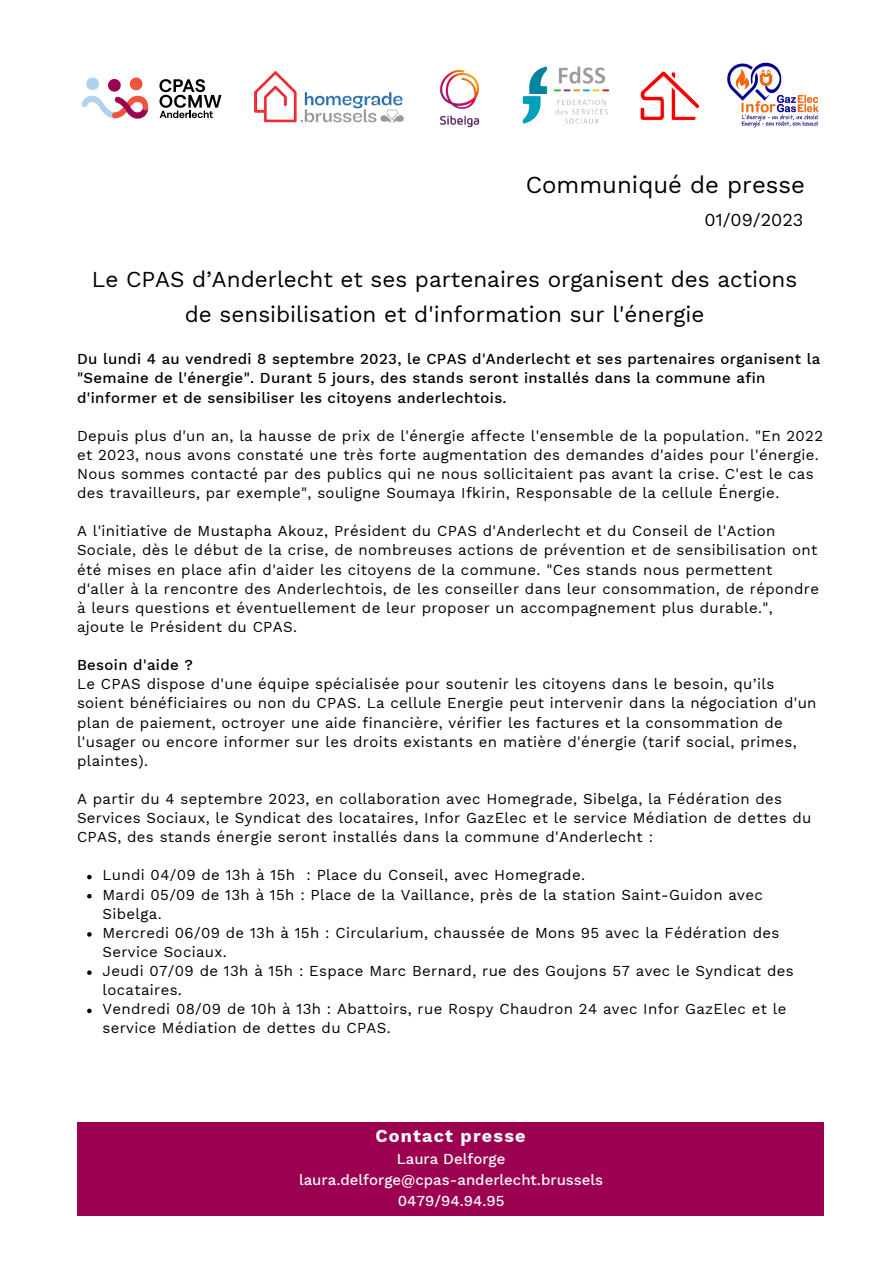
<style>
.page{position:relative;width:893px;height:1264px;background:#fff}
.page>*{position:absolute;margin:0;border:0;box-sizing:border-box;transform-origin:0 0}
.t1{font:24px "Work Sans";color:#000}
.t2{font:22.5px/34.8px "Work Sans";color:#000;text-align:center}
.t3{font:700 18px "Work Sans";letter-spacing:.065em;color:#fafafa}
.t4{font:18px "Work Sans";color:#000}
.t5{font:15px/19px "Work Sans";letter-spacing:.025em;color:#000}
.t6{font:500 15px/19px "Work Sans";letter-spacing:.025em;color:#000}
.t7{font:500 15px "Work Sans";color:#fafafa}
</style>
<div class="page">
<svg style="left:87px;top:874px;width:5px;height:5px"></svg>
<svg style="left:87px;top:894px;width:5px;height:4px"></svg>
<svg style="left:87px;top:932px;width:5px;height:4px"></svg>
<svg style="left:87px;top:970px;width:5px;height:4px"></svg>
<svg style="left:87px;top:1008px;width:5px;height:5px"></svg>
<svg style="left:82px;top:77px;width:66px;height:42px"></svg>
<svg style="left:159px;top:79px;width:62px;height:39px"></svg>
<div style="left:77px;top:1121px;width:746px;height:94px;background:#9c0050"></div>
<img style="left:727px;top:62px;width:92px;height:66px">
<img style="left:440px;top:69px;width:40px;height:59px">
<img style="left:522px;top:66px;width:88px;height:58px">
<img style="left:255px;top:71px;width:148px;height:52px">
<img style="left:640px;top:71px;width:60px;height:50px">
<p class="t1" style="left:525px;top:170px;width:281px">Communiqué de presse</p>
<p class="t4" style="left:704px;top:209px;width:100px">01/09/2023</p>
<p class="t2" style="left:92px;top:262px;width:707px">Le CPAS d’Anderlecht et ses partenaires organisent des actions de sensibilisation et d'information sur l'énergie</p>
<p class="t6" style="left:77px;top:349px;width:745px">Du lundi 4 au vendredi 8 septembre 2023, le CPAS d'Anderlecht et ses partenaires organisent la "Semaine de l'énergie". Durant 5 jours, des stands seront installés dans la commune afin d'informer et de sensibiliser les citoyens anderlechtois.</p>
<p class="t5" style="left:77px;top:426px;width:747px">Depuis plus d'un an, la hausse de prix de l'énergie affecte l'ensemble de la population. "En 2022 et 2023, nous avons constaté une très forte augmentation des demandes d'aides pour l'énergie.<br>Nous sommes contacté par des publics qui ne nous sollicitaient pas avant la crise. C'est le cas des travailleurs, par exemple", souligne Soumaya Ifkirin, Responsable de la cellule Énergie.</p>
<p class="t5" style="left:77px;top:521px;width:743px">A l'initiative de Mustapha Akouz, Président du CPAS d'Anderlecht et du Conseil de l'Action Sociale, dès le début de la crise, de nombreuses actions de prévention et de sensibilisation ont été mises en place afin d'aider les citoyens de la commune. "Ces stands nous permettent d'aller à la rencontre des Anderlechtois, de les conseiller dans leur consommation, de répondre à leurs questions et éventuellement de leur proposer un accompagnement plus durable.", ajoute le Président du CPAS.</p>
<p class="t6" style="left:77px;top:655px;width:117px">Besoin d'aide ?</p>
<p class="t5" style="left:77px;top:674px;width:741px">Le CPAS dispose d'une équipe spécialisée pour soutenir les citoyens dans le besoin, qu’ils soient bénéficiaires ou non du CPAS. La cellule Energie peut intervenir dans la négociation d'un plan de paiement, octroyer une aide financière, vérifier les factures et la consommation de l'usager ou encore informer sur les droits existants en matière d'énergie (tarif social, primes, plaintes).</p>
<p class="t5" style="left:77px;top:789px;width:735px">A partir du 4 septembre 2023, en collaboration avec Homegrade, Sibelga, la Fédération des<br>Services Sociaux, le Syndicat des locataires, Infor GazElec et le service Médiation de dettes du<br>CPAS, des stands énergie seront installés dans la commune d'Anderlecht :</p>
<p class="t5" style="left:102px;top:865px;width:484px">Lundi 04/09 de 13h à 15h : Place du Conseil, avec Homegrade.</p>
<p class="t5" style="left:102px;top:884px;width:661px">Mardi 05/09 de 13h à 15h : Place de la Vaillance, près de la station Saint-Guidon avec<br>Sibelga.</p>
<p class="t5" style="left:102px;top:923px;width:678px">Mercredi 06/09 de 13h à 15h : Circularium, chaussée de Mons 95 avec la Fédération des<br>Service Sociaux.</p>
<p class="t5" style="left:102px;top:961px;width:692px">Jeudi 07/09 de 13h à 15h : Espace Marc Bernard, rue des Goujons 57 avec le Syndicat des locataires.</p>
<p class="t5" style="left:102px;top:999px;width:685px">Vendredi 08/09 de 10h à 13h : Abattoirs, rue Rospy Chaudron 24 avec Infor GazElec et le service Médiation de dettes du CPAS.</p>
<p class="t3" style="left:375px;top:1125px;width:151px">Contact presse</p>
<p class="t7" style="left:397px;top:1150px;width:110px">Laura Delforge</p>
<p class="t7" style="left:299px;top:1171px;width:305px">laura.delforge@cpas-anderlecht.brussels</p>
<p class="t7" style="left:398px;top:1192px;width:108px">0479/94.94.95</p>
</div>
